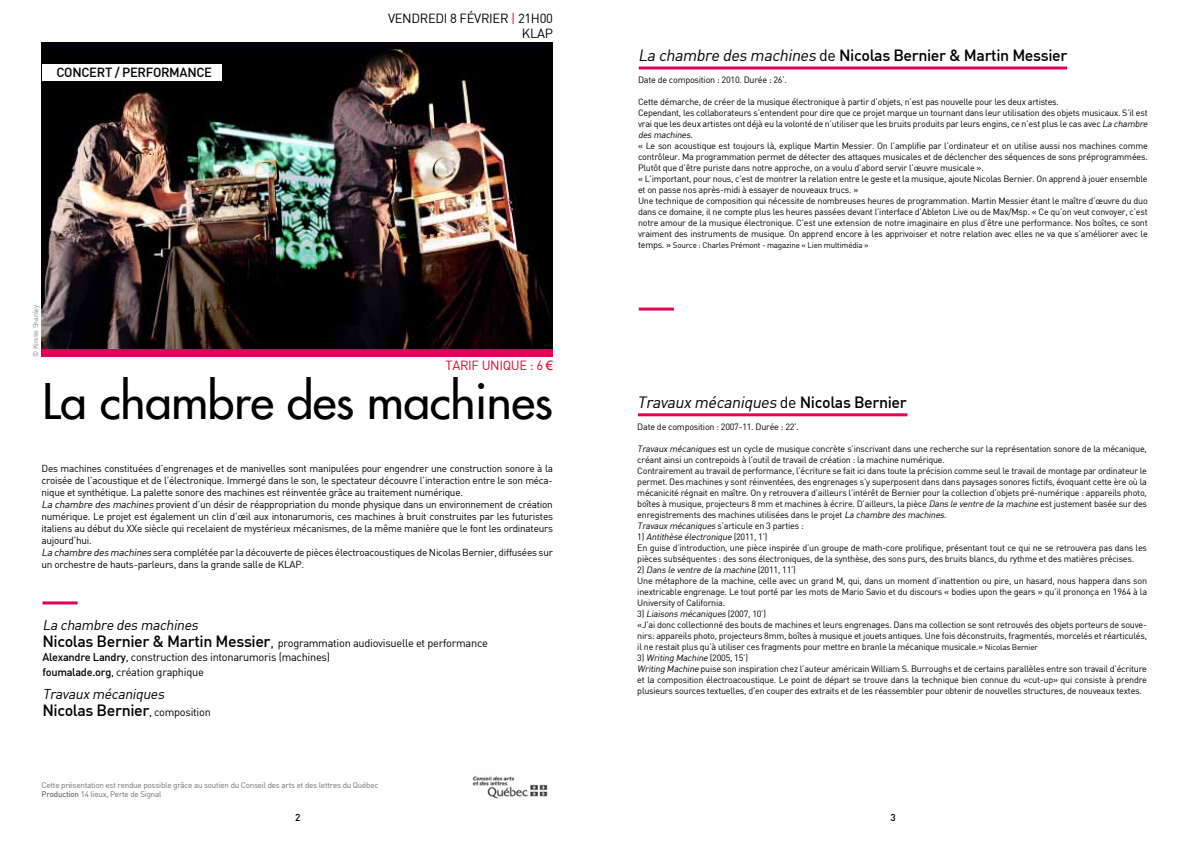
<style>
.page{position:relative;width:1191px;height:842px;background:#fff}
.page>*{position:absolute;margin:0;border:0;box-sizing:border-box;transform-origin:0 0}
.t1{font:500 48px "Futura";letter-spacing:-.01em;color:#000}
.t2{font:500 16px "DIN";letter-spacing:-.025em;color:#000}
.t3{font:italic 16px "DIN";color:#000}
.t4{font:italic 14px "DIN";color:#000}
.t5{font:13px/15px "DIN";letter-spacing:-.025em;color:#000}
.t6{font:500 13px "DIN";letter-spacing:-.025em;color:#000}
.t7{font:13px "DIN";letter-spacing:-.025em;color:#e20026}
.t8{font:11px/14px "DIN";letter-spacing:-.025em;color:#000}
.t9{font:10px/12px "DIN";letter-spacing:-.025em;color:#000}
.t10{font:500 10px "DIN";color:#000}
.t11{font:9px/11px "DIN";letter-spacing:-.025em;color:#000}
.t12{font:8px/9px "DIN";letter-spacing:-.025em;color:#707172}
.t13{font:8px "DIN";letter-spacing:-.025em;color:#000}
.t14{font:7px "DIN";letter-spacing:-.025em;color:#87888a}
.s1{color:#e30059}
.s2{font-family:"Arial"}
.s3{font-style:italic}
.s4{font-weight:500;font-size:16px}
.s5{font-weight:300;font-size:16px}
.s6{font-weight:500}
.s7{font-weight:400;font-size:11px}
.s8{font-weight:400;font-style:italic}
.s9{font-weight:400}
.s10{font-size:9px}
.s11{font-style:normal}
.s12{font-weight:500;font-style:normal}
.s13{font-size:8px}
</style>
<div class="page">
<div style="left:42px;top:348px;width:511px;height:9px;background:#e30059"></div>
<hr style="left:43px;top:601px;width:35px;height:3px;background:#e30059">
<img style="left:42px;top:43px;width:511px;height:305px">
<div style="left:42px;top:64px;width:180px;height:17px;background:#fdfdfd"></div>
<img style="left:472px;top:776px;width:76px;height:23px">
<hr style="left:639px;top:66px;width:428px;height:3px;background:#e30059">
<hr style="left:638px;top:413px;width:269px;height:3px;background:#e30059">
<hr style="left:639px;top:308px;width:35px;height:3px;background:#e30059">
<h3 class="t6" style="left:56px;top:64px;width:157px">concert / performance</h3>
<p class="t14" style="left:31px;top:357px;width:53px;rotate:-90deg">© Kirstie Shanley</p>
<h3 class="t5" style="left:522px;top:11px;width:33px;text-indent:-134px">vendredi 8 févri er <span class="s1">|</span> 21H00 klap</h3>
<h3 class="t7" style="left:445px;top:357px;width:109px">TARIF unique : 6 <span class="s2">€</span></h3>
<h1 class="t1" style="left:42px;top:371px;width:512px">La chambre des machines</h1>
<p class="t9" style="left:42px;top:462px;width:513px">Des machines constituées d’engrenages et de manivelles sont manipulées pour engendrer une construction sonore à la croisée de l’acoustique et de l’électronique. Immergé dans le son, le spectateur découvre l’interaction entre le son méca&shy;nique et synthétique. La palette sonore des machines est réinventée grâce au traitement numérique.<br><span class="s3">La chambre des machines</span> provient d’un désir de réappropriation du monde physique dans un environnement de création numérique. Le projet est également un clin d’œil aux intonarumoris, ces machines à bruit construites par les futuristes italiens au début du XXe siècle qui recelaient de mystérieux mécanismes, de la même manière que le font les ordinateurs aujourd’hui.<br><span class="s3">La chambre des machines</span> sera complétée par la découverte de pièces électroacoustiques de Nicolas Bernier, diffusées sur un orchestre de hauts-parleurs, dans la grande salle de KLAP.</p>
<h3 class="t4" style="left:42px;top:617px;width:160px">La chambre des machines</h3>
<p class="t8" style="left:42px;top:636px;width:447px"><span class="s4">N icolas Bernier &amp; Martin Messier</span><span class="s5">,</span> programmation audiovisuelle et performance<br><span class="s6">Alexandre Landry</span>, construction des intonarumoris (machines)<br><span class="s6">foumalade.org</span>, création graphique</p>
<h3 class="t4" style="left:42px;top:686px;width:126px">Travaux mécaniques</h3>
<h2 class="t2" style="left:42px;top:700px;width:170px">N icolas Bernier<span class="s7">, composition</span></h2>
<p class="t12" style="left:42px;top:780px;width:338px">Cette présentation est rendue possible grâce au soutien du Conseil des arts et des lettres du Québec<br><span class="s6">Production</span> 14 lieux, Perte de Signal</p>
<h2 class="t2" style="left:638px;top:45px;width:431px"><span class="s8">La chambre des machines</span><span class="s9">de</span> N icolas Bernier &amp; M artin M essier</h2>
<p class="t11" style="left:638px;top:74px;width:150px">Date de composition : 2010. Durée : 26’.</p>
<p class="t11" style="left:638px;top:96px;width:513px">Cette démarche, de créer de la musique électronique à partir d’objets, n’est pas nouvelle pour les deux artistes.<br>Cependant, les collaborateurs s’entendent pour dire que ce projet marque un tournant dans leur utilisation des objets musicaux. S’il est vrai que les deux artistes ont déjà eu la volonté de n’utiliser que les bruits produits par leurs engins, ce n’est plus le cas avec <span class="s3">La chambre des machines</span>.<br>« Le son acoustique est toujours là, explique Martin Messier. On l’amplifie par l’ordinateur et on utilise aussi nos machines comme contrôleur. Ma programmation permet de détecter des attaques musicales et de déclencher des séquences de sons préprogrammées.<br>Plutôt que d’être puriste dans notre approche, on a voulu d’abord servir l’œuvre musicale ».<br>« L’important, pour nous, c’est de montrer la relation entre le geste et la musique, ajoute Nicolas Bernier. On apprend à jouer ensemble et on passe nos après-midi à essayer de nouveaux trucs. »<br>U ne technique de composition qui nécessite de nombreuses heures de programmation. Martin Messier étant le maître d’œuvre du duo dans ce domaine, il ne compte plus les heures passées devant l’interface d’Ableton Live ou de Max/Msp. « Ce qu’on veut convoyer, c’est notre amour de la musique électronique. C’est une extension de notre imaginaire en plus d’être une performance. Nos boîtes, ce sont vraiment des instruments de musique. On apprend encore à les apprivoiser et notre relation avec elles ne va que s’améliorer avec le</p>
<p class="t13" style="left:638px;top:240px;width:232px"><span class="s10">temps. »</span> Source : Charles Prémont - magazine « Lien multimédia »</p>
<h2 class="t3" style="left:637px;top:392px;width:271px">Travaux mécaniques <span class="s11">d e</span> <span class="s12">N i co las B e rn i e r</span></h2>
<p class="t11" style="left:637px;top:421px;width:163px">Date de composition : 2007-11. Durée : 22’.</p>
<p class="t11" style="left:637px;top:443px;width:511px"><span class="s3">Travaux mécaniques</span> est un cycle de musique concrète s’inscrivant dans une recherche sur la représentation sonore de la mécanique, créant ainsi un contrepoids à l’outil de travail de création : la machine numérique.<br>Contrairement au travail de performance, l’écriture se fait ici dans toute la précision comme seul le travail de montage par ordinateur le permet. Des machines y sont réinventées, des engrenages s’y superposent dans dans paysages sonores fictifs, évoquant cette ère où la mécanicité régnait en maître. On y retrouvera d’ailleurs l’intérêt de Bernier pour la collection d’objets pré-numérique : appareils photo, boîtes à musique, projecteurs 8 mm et machines à écrire. D’ailleurs, la pièce <span class="s3">Dans le ventre de la machine</span> est justement basée sur des enregistrements des machines utilisées dans le projet <span class="s3">La chambre des machines</span>.<br><span class="s3">Travaux mécaniques</span> s’articule en 3 parties :<br>1 ) <span class="s3">Antithèse électronique</span> ( 2 0 1 1 , 1 ’ )<br>En guise d’introduction, une pièce inspirée d’un groupe de math-core prolifique, présentant tout ce qui ne se retrouvera pas dans les pièces subséquentes : des sons électroniques, de la synthèse, des sons purs, des bruits blancs, du rythme et des matières précises.<br>2 ) <span class="s3">Dans le ventre de la machine</span> ( 2 0 1 1 , 1 1 ’ )<br>U ne métaphore de la machine, celle avec un grand M, qui, dans un moment d’inattention ou pire, un hasard, nous happera dans son inextricable engrenage. Le tout porté par les mots de Mario Savio et du discours « bodies upon the gears » qu’il prononça en 1964 à la U niversity of California.<br>3 ) <span class="s3">Liaisons mécaniques</span> ( 2 0 0 7 , 1 0 ’ )<br>«J’ai donc collectionné des bouts de machines et leurs engrenages. Dans ma collection se sont retrouvés des objets porteurs de souve&shy;nirs: appareils photo, projecteurs 8mm, boîtes à musique et jouets antiques. U ne fois déconstruits, fragmentés, morcelés et réarticulés, il ne restait plus qu’à utiliser ces fragments pour mettre en branle la mécanique musicale.» <span class="s13">Nicolas Bernier<br></span>3 ) <span class="s3">Writing Machine</span> ( 2 0 0 5 , 1 5 ’ )<br><span class="s3">Writing Machine</span> puise son inspiration chez l’auteur américain William S. Burroughs et de certains parallèles entre son travail d’écriture et la composition électroacoustique. Le point de départ se trouve dans la technique bien connue du «cut-up» qui consiste à prendre plusieurs sources textuelles, d’en couper des extraits et de les réassembler pour obtenir de nouvelles structures, de nouveaux textes.</p>
<p class="t10" style="left:295px;top:810px;width:7px">2</p>
<p class="t10" style="left:890px;top:810px;width:7px">3</p>
</div>
